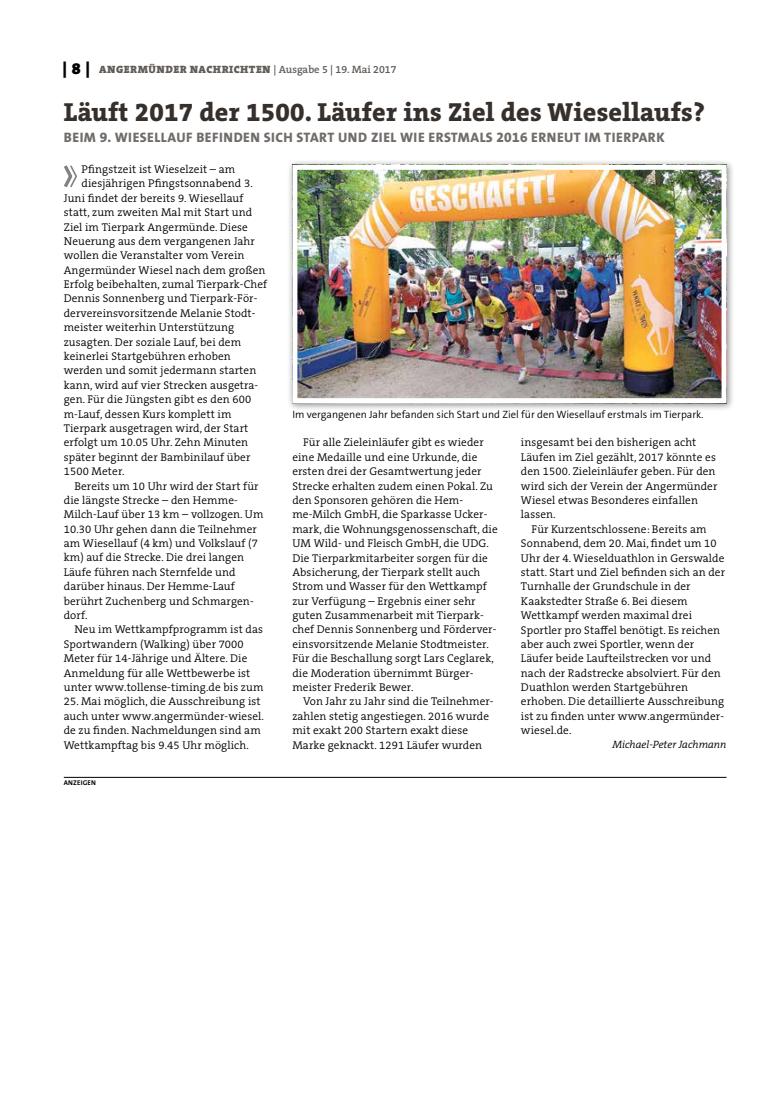
<style>
.page{position:relative;width:762px;height:1117px;background:#fff}
.page>*{position:absolute;margin:0;border:0;box-sizing:border-box;transform-origin:0 0}
.t1{font:800 26.25px "The Serif B W8";letter-spacing:.01em;color:#36302d}
.t2{font:800 13.75px "The Sans B W8";letter-spacing:.035em;color:#716c69}
.t3{font:300 11.25px/14.4px "The Serif B W4";letter-spacing:.01em;color:#000}
.t4{font:300 10.62px "The Sans B W4";color:#000}
.t5{font:900 10.62px "The Serif B W9";letter-spacing:.045em;color:#615c58}
.t6{font:italic 300 10.62px "The Serif B W4";color:#000}
.t7{font:700 6.88px "The Sans B W7";letter-spacing:.025em;color:#000}
.s1{font-size:16.25px;color:#000}
.s2{font-family:"The Serif B W6";font-weight:600}
</style>
<div class="page">
<div style="left:287px;top:159px;width:447px;height:252px;background:#000;opacity:.45"></div>
<img style="left:298px;top:171px;width:422px;height:226px">
<div style="left:292px;top:165px;width:434px;height:238px;border:5px solid #fff"></div>
<svg style="left:64px;top:165px;width:13px;height:23px"></svg>
<hr style="left:64px;top:776px;width:662px;height:1px;background:#000">
<p class="t5" style="left:63px;top:63px;width:335px"><span class="s1">| 8 |</span> ANGERMÜNDER NACHRICHTEN <span class="s2">| Ausgabe 5 | 19. Mai 2017</span></p>
<h1 class="t1" style="left:64px;top:94px;width:643px">Läuft 2017 der 1500. Läufer ins Ziel des Wiesellaufs?</h1>
<p class="t2" style="left:64px;top:128px;width:602px">BEIM 9. WIESELLAUF BEFINDEN SICH START UND ZIEL WIE ERSTMALS 2016 ERNEUT IM TIERPARK</p>
<p class="t3" style="left:82px;top:162px;width:155px">Pfingstzeit ist Wieselzeit – am</p>
<p class="t3" style="left:82px;top:176px;width:173px">diesjährigen Pfingstsonnabend 3.</p>
<p class="t3" style="left:64px;top:191px;width:181px">Juni findet der bereits 9. Wiesellauf</p>
<p class="t3" style="left:64px;top:205px;width:190px">statt, zum zweiten Mal mit Start und</p>
<p class="t3" style="left:64px;top:219px;width:186px">Ziel im Tierpark Angermünde. Diese</p>
<p class="t3" style="left:64px;top:234px;width:193px">Neuerung aus dem vergangenen Jahr</p>
<p class="t3" style="left:64px;top:248px;width:182px">wollen die Veranstalter vom Verein</p>
<p class="t3" style="left:64px;top:263px;width:203px">Angermünder Wiesel nach dem großen</p>
<p class="t3" style="left:64px;top:277px;width:205px">Erfolg beibehalten, zumal Tierpark-Chef</p>
<p class="t3" style="left:64px;top:291px;width:195px">Dennis Sonnenberg und Tierpark-För-</p>
<p class="t3" style="left:64px;top:306px;width:193px">dervereinsvorsitzende Melanie Stodt-</p>
<p class="t3" style="left:64px;top:320px;width:172px">meister weiterhin Unterstützung</p>
<p class="t3" style="left:64px;top:334px;width:179px">zusagten. Der soziale Lauf, bei dem</p>
<p class="t3" style="left:64px;top:349px;width:169px">keinerlei Startgebühren erhoben</p>
<p class="t3" style="left:64px;top:363px;width:194px">werden und somit jedermann starten</p>
<p class="t3" style="left:64px;top:378px;width:196px">kann, wird auf vier Strecken ausgetra-</p>
<p class="t3" style="left:64px;top:392px;width:189px">gen. Für die Jüngsten gibt es den 600</p>
<p class="t3" style="left:64px;top:406px;width:169px">m-Lauf, dessen Kurs komplett im</p>
<p class="t3" style="left:64px;top:421px;width:186px">Tierpark ausgetragen wird, der Start</p>
<p class="t3" style="left:64px;top:435px;width:186px">erfolgt um 10.05 Uhr. Zehn Minuten</p>
<p class="t3" style="left:64px;top:449px;width:188px">später beginnt der Bambinilauf über</p>
<p class="t3" style="left:64px;top:464px;width:62px">1500 Meter.</p>
<p class="t3" style="left:74px;top:478px;width:186px">Bereits um 10 Uhr wird der Start für</p>
<p class="t3" style="left:64px;top:493px;width:176px">die längste Strecke – den Hemme-</p>
<p class="t3" style="left:64px;top:507px;width:201px">Milch-Lauf über 13 km – vollzogen. Um</p>
<p class="t3" style="left:64px;top:521px;width:195px">10.30 Uhr gehen dann die Teilnehmer</p>
<p class="t3" style="left:64px;top:536px;width:196px">am Wiesellauf (4 km) und Volkslauf (7</p>
<p class="t3" style="left:64px;top:550px;width:182px">km) auf die Strecke. Die drei langen</p>
<p class="t3" style="left:64px;top:564px;width:173px">Läufe führen nach Sternfelde und</p>
<p class="t3" style="left:64px;top:579px;width:172px">darüber hinaus. Der Hemme-Lauf</p>
<p class="t3" style="left:64px;top:593px;width:191px">berührt Zuchenberg und Schmargen-</p>
<p class="t3" style="left:64px;top:608px;width:25px">dorf.</p>
<p class="t3" style="left:74px;top:622px;width:190px">Neu im Wettkampfprogramm ist das</p>
<p class="t3" style="left:64px;top:636px;width:181px">Sportwandern (Walking) über 7000</p>
<p class="t3" style="left:64px;top:651px;width:185px">Meter für 14-Jährige und Ältere. Die</p>
<p class="t3" style="left:64px;top:665px;width:188px">Anmeldung für alle Wettbewerbe ist</p>
<p class="t3" style="left:64px;top:680px;width:201px">unter www.tollense-timing.de bis zum</p>
<p class="t3" style="left:64px;top:694px;width:202px">25. Mai möglich, die Ausschreibung ist auch unter www.angermünder-wiesel. de zu finden. Nachmeldungen sind am Wettkampftag bis 9.45 Uhr möglich.</p>
<p class="t4" style="left:292px;top:407px;width:412px">Im vergangenen Jahr befanden sich Start und Ziel für den Wiesellauf erstmals im Tierpark.</p>
<p class="t3" style="left:292px;top:435px;width:207px;text-indent:11px">Für alle Zieleinläufer gibt es wieder eine Medaille und eine Urkunde, die ersten drei der Gesamtwertung jeder Strecke erhalten zudem einen Pokal. Zu den Sponsoren gehören die Hem&shy;me-Milch GmbH, die Sparkasse Ucker&shy;mark, die Wohnungsgenossenschaft, die UM Wild- und Fleisch GmbH, die UDG.<br>Die Tierparkmitarbeiter sorgen für die Absicherung, der Tierpark stellt auch Strom und Wasser für den Wettkampf zur Verfügung – Ergebnis einer sehr guten Zusammenarbeit mit Tierpark&shy;chef Dennis Sonnenberg und Förderver&shy;einsvorsitzende Melanie Stodtmeister.<br>Für die Beschallung sorgt Lars Ceglarek, die Moderation übernimmt Bürger&shy;meister Frederik Bewer.</p>
<p class="t3" style="left:292px;top:694px;width:203px;text-indent:11px">Von Jahr zu Jahr sind die Teilnehmer&shy;zahlen stetig angestiegen. 2016 wurde mit exakt 200 Startern exakt diese Marke geknackt. 1291 Läufer wurden</p>
<p class="t3" style="left:521px;top:435px;width:198px">insgesamt bei den bisherigen acht<br>Läufen im Ziel gezählt, 2017 könnte es den 1500. Zieleinläufer geben. Für den wird sich der Verein der Angermünder<br>Wiesel etwas Besonderes einfallen lassen.</p>
<p class="t3" style="left:521px;top:521px;width:206px;text-indent:11px">Für Kurzentschlossene: Bereits am Sonnabend, dem 20. Mai, findet um 10<br>Uhr der 4. Wieselduathlon in Gerswalde statt. Start und Ziel befinden sich an der Turnhalle der Grundschule in der Kaakstedter Straße 6. Bei diesem Wettkampf werden maximal drei Sportler pro Staffel benötigt. Es reichen aber auch zwei Sportler, wenn der Läufer beide Laufteilstrecken vor und nach der Radstrecke absolviert. Für den Duathlon werden Startgebühren erhoben. Die detaillierte Ausschreibung ist zu finden unter www.angermünder&shy;wiesel.de.</p>
<p class="t6" style="left:612px;top:737px;width:116px">Michael-Peter Jachmann</p>
<p class="t7" style="left:64px;top:777px;width:34px">ANZEIGEN</p>
</div>
